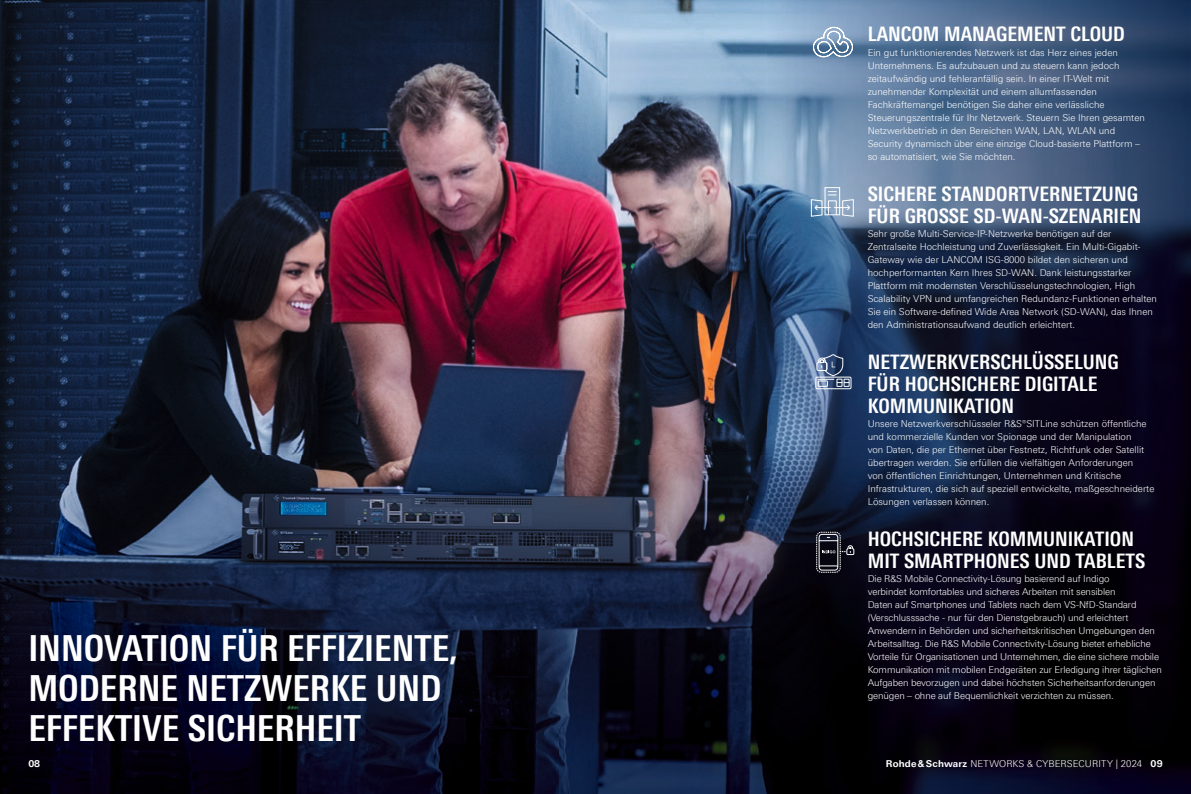
<style>
.page{position:relative;width:1191px;height:794px;background:#fff}
.page>*{position:absolute;margin:0;border:0;box-sizing:border-box;transform-origin:0 0}
.t1{font:700 condensed 36px/40px "Linotype Universfor RS";color:#fff}
.t2{font:700 condensed 20px/22px "Linotype Universfor RS";color:#fff}
.t3{font:300 9.5px/13px "Linotype Universfor RS";color:#fff}
.t4{font:700 9.5px "Linotype Universfor RS";color:#fff}
.s1{font-weight:700}
</style>
<div class="page">
<img style="left:0;top:0;width:1191px;height:794px">
<div style="left:824px;top:187px;width:16px;height:28px;border:1px solid #fff"></div>
<svg style="left:810px;top:191px;width:44px;height:26px"></svg>
<svg style="left:812px;top:27px;width:41px;height:31px"></svg>
<div style="left:815px;top:377px;width:36px;height:12px;border:1px solid #fff"></div>
<div style="left:818px;top:380px;width:10px;height:7px;border:1px solid #fff"></div>
<div style="left:836px;top:379px;width:6px;height:8px;border:1px solid #fff"></div>
<div style="left:843px;top:379px;width:6px;height:8px;border:1px solid #fff"></div>
<svg style="left:816px;top:354px;width:33px;height:29px"></svg>
<div style="left:816px;top:532px;width:24px;height:40px;border:1px dashed #fff;border-radius:5px"></div>
<svg style="left:818px;top:533px;width:36px;height:38px"></svg>
<h1 class="t1" style="left:28px;top:628px;width:431px">INNOVATION FÜR EFFIZIENTE,<br>MODERNE NETZWERKE UND<br>EFFEKTIVE SICHERHEIT</h1>
<h2 class="t2" style="left:867px;top:23px;width:259px">LANCOM MANAGEMENT CLOUD</h2>
<p class="t3" style="left:867px;top:46px;width:279px">Ein gut funktionierendes Netzwerk ist das Herz eines jeden Unternehmens. Es aufzubauen und zu steuern kann jedoch zeitaufwändig und fehleranfällig sein. In einer IT-Welt mit zunehmender Komplexität und einem allumfassenden Fachkräftemangel benötigen Sie daher eine verlässliche Steuerungszentrale für Ihr Netzwerk. Steuern Sie Ihren gesamten Netzwerkbetrieb in den Berei chen WAN, LAN, WLAN und Security dynamisch über eine einzige Cloud-basierte Plattform – so automatisiert, wie Sie möchten.</p>
<h2 class="t2" style="left:867px;top:182px;width:275px">SICHERE STANDORTVERNETZUNG<br>FÜR GROSSE SD-WAN-SZENARIEN</h2>
<p class="t3" style="left:867px;top:227px;width:291px">Sehr große Multi-Service-IP-Netzwerke benötigen auf der Zentralseite Hochleistung und Zuverlässigkeit. Ein Multi-Gigabit-Gateway wie der LANCOM ISG-8000 bildet den sicheren und hochperformanten Kern Ihres SD-WAN. Dank leistungsstarker Plattform mit modernsten Verschlüs selungstechnologien, High Scalability VPN und umfangreichen Redundanz-Funktionen erhalten Sie ein Software-defined Wide Area Network (SD-WAN), das Ihnen den Administrationsaufwand deutlich erleichtert.</p>
<h2 class="t2" style="left:867px;top:350px;width:252px">NETZWERKVERSCHLÜSSELUNG<br>FÜR HOCHSICHERE DIGITALE<br>KOMMUNIKATION</h2>
<p class="t3" style="left:867px;top:417px;width:288px">Unsere Netzwerkverschlüsseler R&amp;S®SITLine schützen öffentliche und kommerzielle Kunden vor Spionage und der Manipulation<br>von Daten, die per Ethernet über Festnetz, Richtfunk oder Satellit übertragen werden. Sie erfüllen die vielfältigen Anforderungen<br>von öffentlichen Einrichtungen, Unternehmen und Kritische Infrastrukturen, die sich auf speziell entwickelte, maßgeschneiderte Lösungen verlassen können.</p>
<h2 class="t2" style="left:867px;top:527px;width:279px">HOCHSICHERE KOMMUNIKATION<br>MIT SMARTPHONES UND TABLETS</h2>
<p class="t3" style="left:867px;top:572px;width:295px">Die R&amp;S Mobile Connectivity-Lösung basierend auf Indigo<br>verbindet komfortables und sicheres Arbeiten mit sensiblen<br>Daten auf Smartphones und Tablets nach dem VS-NfD-Standard (Verschlusssache - nur für den Dienstgebrauch) und erleichtert Anwendern in Behörden und sicherheitskritischen Umgebungen den Arbeitsalltag. Die R&amp;S Mobile Connectivity-Lösung bietet erhebliche Vorteile für Organisationen und Unternehmen, die eine sichere mobile Kommunikation mit mobilen Endgeräten zur Erledigung ihrer täglichen Aufgaben bevorzugen und dabei höchsten Sicherheitsanforderungen genügen – ohne auf Bequemlichkeit verzichten zu müssen.</p>
<p class="t4" style="left:28px;top:758px;width:13px">08</p>
<p class="t3" style="left:886px;top:757px;width:278px"><span class="s1">Rohde &amp; Schwarz</span> NETWORKS &amp; CYBERSECURITY | 2024 <span class="s1">09</span></p>
</div>
